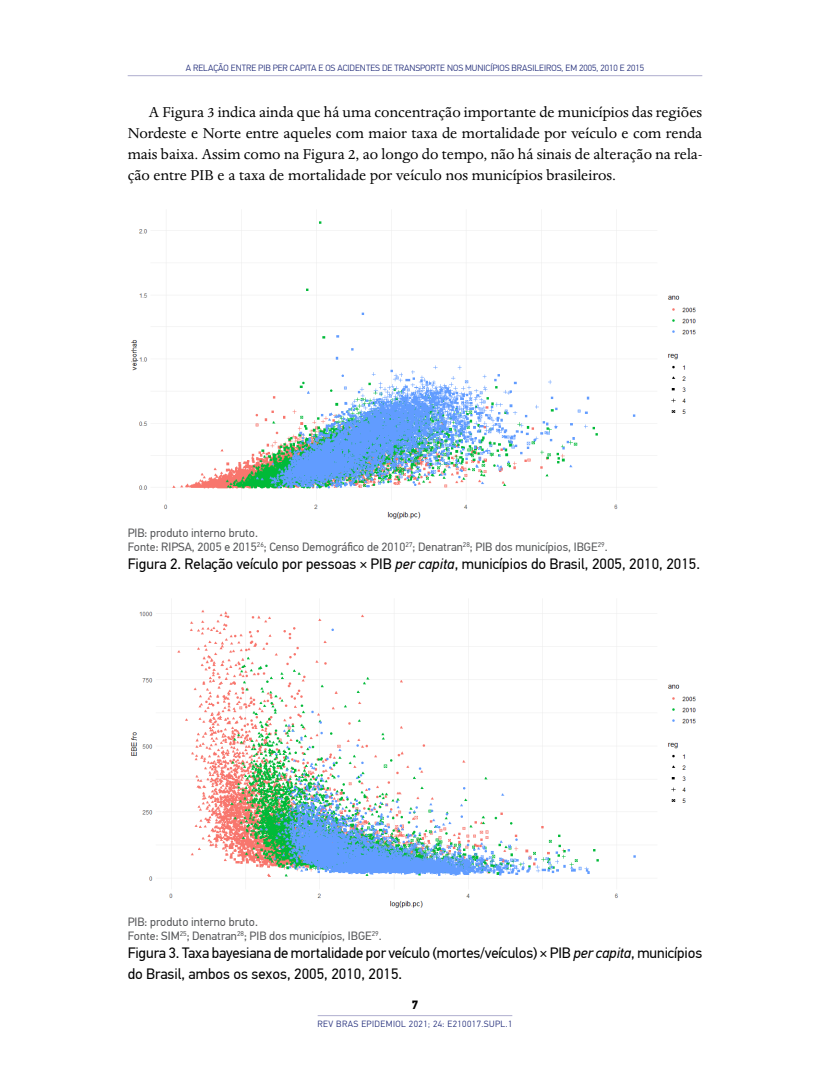
<style>
.page{position:relative;width:830px;height:1085px;background:#fff}
.page>*{position:absolute;margin:0;border:0;box-sizing:border-box;transform-origin:0 0}
.t1{font:16.5px/21px "Dante MT Std";color:#000;text-align:justify}
.t2{font:15px/21px "PF Din Text Pro";color:#000}
.t3{font:12px/14.4px "PF Din Text Pro";color:#58595b}
.t4{font:700 12px "PF Din Text Pro";color:#000}
.t5{font:300 9px "PF Din Text Pro";color:#1d2877}
.t6{font:300 9px "PF Din Text Pro";letter-spacing:.05em;color:#1d2877}
.t7{font:300 9px "PF Din Text Pro";letter-spacing:.025em;color:#1d2877}
.s1{font-style:italic}
</style>
<div class="page">
<hr style="left:128px;top:75px;width:574px;height:1px;background:#afaecf">
<hr style="left:317px;top:1015px;width:195px;height:1px;background:#afaecf">
<img style="left:131px;top:221px;width:565px;height:298px">
<img style="left:130px;top:610px;width:566px;height:298px">
<p class="t7" style="left:186px;top:63px;width:14px">A RELA</p>
<p class="t5" style="left:213px;top:63px;width:65px">ÇÃO ENTRE PIB PER</p>
<p class="t5" style="left:290px;top:63px;width:132px">CAPITA E OS ACIDENTES DE TRANSPOR</p>
<p class="t7" style="left:435px;top:63px;width:62px">TE NOS MUNICÍPIOS</p>
<p class="t7" style="left:511px;top:63px;width:6px">BRASILEIROS</p>
<p class="t5" style="left:561px;top:63px;width:84px">, EM 2005, 2010 E 2015</p>
<p class="t1" style="left:128px;top:102px;width:576px;text-indent:21px">A Figura 3 indica ainda que há uma concentração importante de municípios das regiões Nordeste e Norte entre aqueles com maior taxa de mortalidade por veículo e com renda mais baixa. Assim como na Figura 2, ao longo do tempo, não há sinais de alteração na rela&shy;ção entre PIB e a taxa de mortalidade por veículo nos municípios brasileiros.</p>
<p class="t3" style="left:128px;top:525px;width:481px">PIB: produto interno bruto.<br>Fonte: RIPSA, 2005 e 2015<sup>26</sup>; Censo Demográfico de 2010<sup>27</sup>; Denatran<sup>28</sup>; PIB dos municípios, IBGE<sup>29</sup>.</p>
<p class="t2" style="left:128px;top:553px;width:573px">Figura 2. Relação veículo por pessoas × PIB <span class="s1">per capita</span>, municípios do Brasil, 2005, 2010, 2015.</p>
<p class="t3" style="left:128px;top:914px;width:255px">PIB: produto interno bruto.<br>Fonte: SIM<sup>25</sup>; Denatran<sup>28</sup>; PIB dos municípios, IBGE<sup>29</sup>.</p>
<p class="t2" style="left:128px;top:941px;width:575px">Figura 3. Taxa bayesiana de mortalidade por veículo (mortes/veículos) × PIB <span class="s1">per capita</span>, municípios do Brasil, ambos os sexos, 2005, 2010, 2015.</p>
<p class="t4" style="left:411px;top:997px;width:8px">7</p>
<p class="t6" style="left:317px;top:1018px;width:196px">REV BRAS EPIDEMIOL 2021; 24: E210017.SUPL.1</p>
</div>
